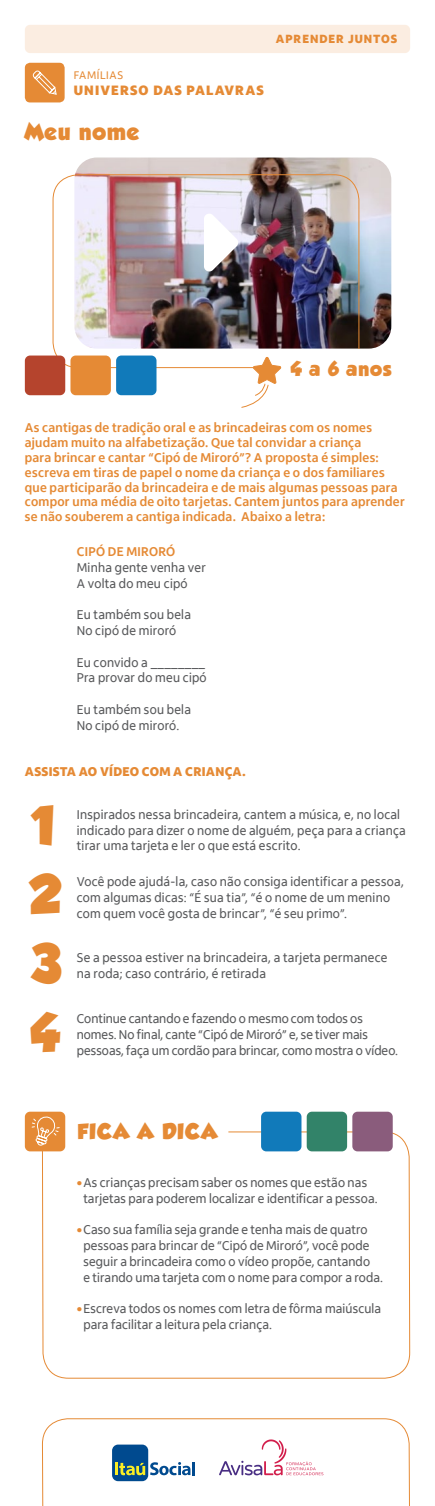
<style>
.page{position:relative;width:435px;height:1506px;background:#fff}
.page>*{position:absolute;margin:0;border:0;box-sizing:border-box;transform-origin:0 0}
.t1{font:48.12px/69px "GROBOLD";color:#e58a35}
.t2{font:21px "GROBOLD";letter-spacing:.06em;color:#e58a35}
.t3{font:19.25px "GROBOLD";letter-spacing:.06em;color:#e58a35}
.t4{font:18.38px "GROBOLD";color:#e58a35}
.t5{font:900 14px "Itau Display";letter-spacing:.08em;color:#e58a35}
.t6{font:13.12px/15.8px "Itau Display";letter-spacing:.01em;color:#58595b}
.t7{font:700 13.12px/14.9px "Itau Display";letter-spacing:.02em;color:#e58a35}
.t8{font:800 13.12px "Itau Display";letter-spacing:.02em;color:#e58a35}
.t9{font:800 12.25px "Itau Display";letter-spacing:.08em;color:#e58a35}
.t10{font:11.38px "Itau Display";letter-spacing:.05em;color:#e58a35}
.s1{font-weight:900;font-size:14px;color:#e58a35}
</style>
<div class="page">
<img style="left:75px;top:158px;width:315px;height:190px">
<div style="left:25px;top:25px;width:384px;height:28px;background:#fbede1;border-radius:5px"></div>
<div style="left:25px;top:1111px;width:40px;height:40px;background:#e58a35;border-radius:5px"></div>
<svg style="left:41px;top:1131px;width:369px;height:248px"></svg>
<svg style="left:42px;top:1418px;width:368px;height:88px"></svg>
<svg style="left:31px;top:1116px;width:29px;height:30px"></svg>
<div style="left:306px;top:1111px;width:40px;height:40px;background:#328369;border-radius:5px"></div>
<div style="left:352px;top:1111px;width:40px;height:40px;background:#8a5c7c;border-radius:5px"></div>
<div style="left:261px;top:1111px;width:40px;height:40px;background:#117aba;border-radius:5px"></div>
<img style="left:52px;top:174px;width:307px;height:194px">
<div style="left:70px;top:355px;width:41px;height:40px;background:#e58a35;border-radius:5px"></div>
<div style="left:116px;top:355px;width:40px;height:40px;background:#117aba;border-radius:5px"></div>
<div style="left:25px;top:355px;width:40px;height:40px;background:#b5442d;border-radius:5px"></div>
<svg style="left:204px;top:212px;width:34px;height:61px"></svg>
<svg style="left:240px;top:356px;width:41px;height:52px"></svg>
<div style="left:25px;top:63px;width:39px;height:39px;background:#e58a35;border-radius:5px"></div>
<svg style="left:32px;top:70px;width:25px;height:25px"></svg>
<div style="left:112px;top:1444px;width:36px;height:37px;background:#004a8f;border-radius:6px"></div>
<hr style="left:191px;top:1461px;width:3px;height:14px;background:#004a8f">
<svg style="left:115px;top:1462px;width:75px;height:13px"></svg>
<svg style="left:219px;top:1439px;width:104px;height:36px"></svg>
<p class="t10" style="left:74px;top:69px;width:51px">FAMÍLIAS</p>
<p class="t5" style="left:74px;top:82px;width:191px">UNIVERSO DAS PALAVRAS</p>
<h2 class="t2" style="left:25px;top:119px;width:116px">Meu nome</h2>
<p class="t9" style="left:275px;top:31px;width:123px">APRENDER JUNTOS</p>
<h3 class="t4" style="left:290px;top:358px;width:102px">4 a 6 anos</h3>
<p class="t7" style="left:25px;top:420px;width:381px">As cantigas de tradição oral e as brincadeiras com os nomes ajudam muito na alfabetização. Que tal convidar a criança<br>para brincar e cantar “Cipó de Miroró”? A proposta é simples: escreva em tiras de papel o nome da criança e o dos familiares que participarão da brincadeira e de mais algumas pessoas para compor uma média de oito tarjetas. Cantem juntos para aprender se não souberem a cantiga indicada. Abaixo a letra:</p>
<p class="t7" style="left:77px;top:545px;width:100px">CIPÓ DE MIRORÓ</p>
<p class="t6" style="left:77px;top:560px;width:130px">Minha gente venha ver<br>A volta do meu cipó</p>
<p class="t6" style="left:77px;top:607px;width:115px">Eu também sou bela<br>No cipó de miroró</p>
<p class="t6" style="left:77px;top:654px;width:131px">Eu convido a ________<br>Pra provar do meu cipó</p>
<p class="t6" style="left:77px;top:702px;width:115px">Eu também sou bela<br>No cipó de miroró.</p>
<p class="t8" style="left:25px;top:763px;width:222px">ASSISTA AO VÍDEO COM A CRIANÇA.</p>
<h1 class="t1" style="left:29px;top:791px;width:34px">1<br>2<br>3<br>4</h1>
<p class="t6" style="left:77px;top:806px;width:330px">Inspirados nessa brincadeira, cantem a música, e, no local indicado para dizer o nome de alguém, peça para a criança tirar uma tarjeta e ler o que está escrito.</p>
<p class="t6" style="left:77px;top:874px;width:328px">Você pode ajudá-la, caso não consiga identificar a pessoa, com algumas dicas: “É sua tia”, “é o nome de um menino com quem você gosta de brincar”, “é seu primo”.</p>
<p class="t6" style="left:77px;top:949px;width:312px">Se a pessoa estiver na brincadeira, a tarjeta permanece na roda; caso contrário, é retirada</p>
<p class="t6" style="left:77px;top:1011px;width:322px">Continue cantando e fazendo o mesmo com todos os nomes. No final, cante “Cipó de Miroró” e, se tiver mais pessoas, faça um cordão para brincar, como mostra o vídeo.</p>
<h3 class="t3" style="left:77px;top:1120px;width:141px">FICA A DICA</h3>
<p class="t6" style="left:83px;top:1175px;width:295px;text-indent:-7px"><span class="s1">•</span>As crianças precisam saber os nomes que estão nas tarjetas para poderem localizar e identificar a pessoa.</p>
<p class="t6" style="left:83px;top:1222px;width:301px;text-indent:-7px"><span class="s1">•</span>Caso sua família seja grande e tenha mais de quatro pessoas para brincar de “Cipó de Miroró”, você pode seguir a brincadeira como o vídeo propõe, cantando<br>e tirando uma tarjeta com o nome para compor a roda.</p>
<p class="t6" style="left:83px;top:1301px;width:299px;text-indent:-7px"><span class="s1">•</span>Escreva todos os nomes com letra de fôrma maiúscula para facilitar a leitura pela criança.</p>
</div>
